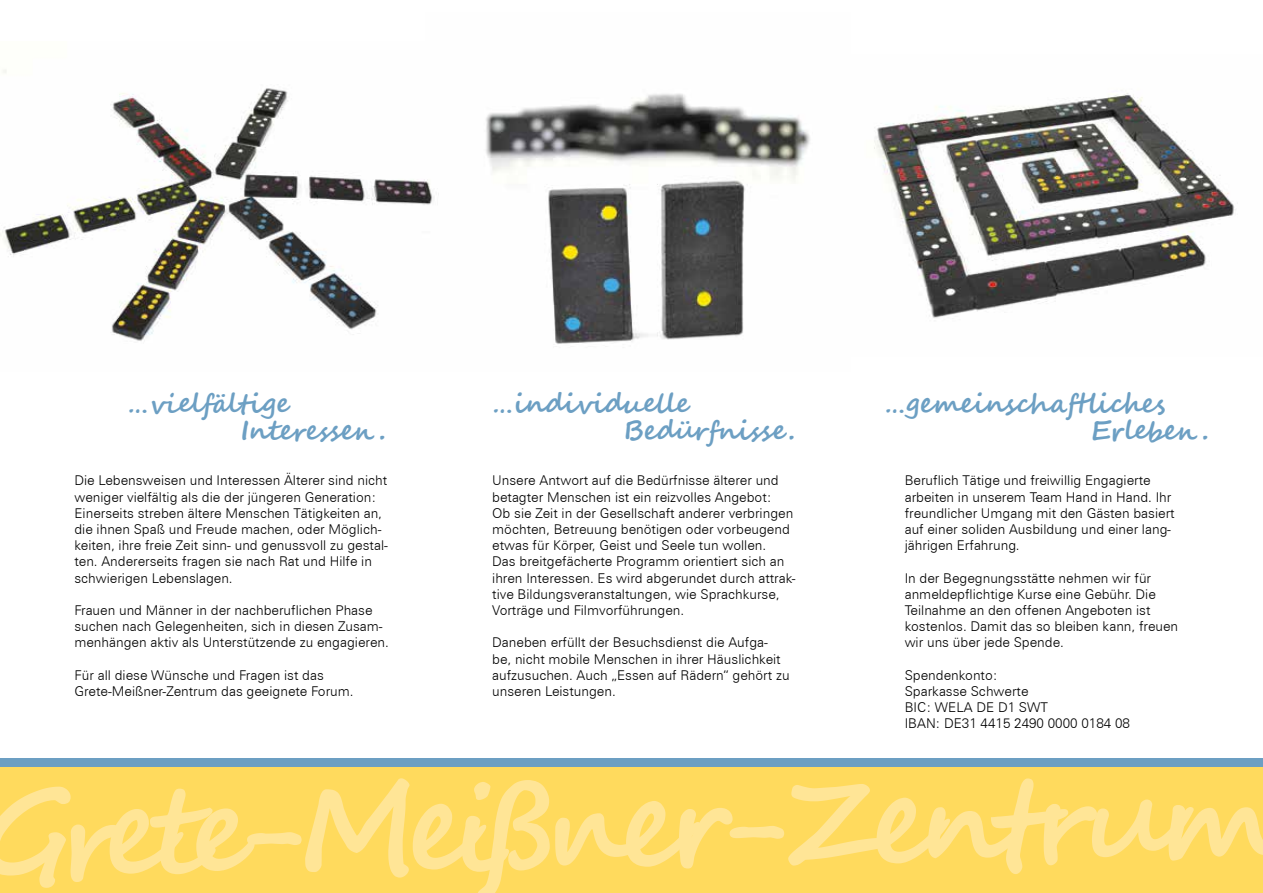
<style>
.page{position:relative;width:1263px;height:893px;background:#fff}
.page>*{position:absolute;margin:0;border:0;box-sizing:border-box;transform-origin:0 0}
.t1{font:700 120px "Segoe Script";color:#ffe596}
.t2{font:700 27px/27px "Segoe Script";letter-spacing:-.02em;color:#6c9fc3}
.t3{font:300 13.5px/16.2px "Zurich BT";color:#000}
</style>
<div class="page">
<img style="left:486px;top:93px;width:324px;height:251px">
<img style="left:874px;top:93px;width:362px;height:225px">
<img style="left:0;top:69px;width:434px;height:272px">
<div style="left:0;top:762px;width:1263px;height:131px;background:#ffda5d"></div>
<div style="left:0;top:758px;width:1263px;height:8px;background:#6c9fc3"></div>
<h2 class="t2" style="left:623px;top:391px;width:174px;text-indent:-131px">…individuelle<br>Bedürfnisse.</h2>
<h2 class="t2" style="left:241px;top:391px;width:147px;text-indent:-113px">…vielfältige<br>Interessen .</h2>
<h2 class="t2" style="left:1091px;top:391px;width:120px;text-indent:-206px">…gemeinschaftliches<br>Erleben .</h2>
<p class="t3" style="left:74px;top:472px;width:315px">Die Lebensweisen und Interessen Älterer sind nicht weniger vielfältig als die der jüngeren Generation:<br>Einerseits streben ältere Menschen Tätigkeiten an, die ihnen Spaß und Freude machen, oder Möglich&shy;keiten, ihre freie Zeit sinn- und genussvoll zu gestal&shy;ten. Andererseits fragen sie nach Rat und Hilfe in schwierigen Lebenslagen.</p>
<p class="t3" style="left:74px;top:602px;width:316px">Frauen und Männer in der nachberuflichen Phase suchen nach Gelegenheiten, sich in diesen Zusam&shy;menhängen aktiv als Unterstützende zu engagieren.</p>
<p class="t3" style="left:74px;top:667px;width:281px">Für all diese Wünsche und Fragen ist das<br>Grete-Meißner-Zentrum das geeignete Forum.</p>
<p class="t3" style="left:492px;top:472px;width:305px">Unsere Antwort auf die Bedürfnisse älterer und betagter Menschen ist ein reizvolles Angebot:<br>Ob sie Zeit in der Gesellschaft anderer verbringen möchten, Betreuung benötigen oder vorbeugend etwas für Körper, Geist und Seele tun wollen.<br>Das breitgefächerte Programm orientiert sich an ihren Interessen. Es wird abgerundet durch attrak&shy;tive Bildungsveranstaltungen, wie Sprachkurse, Vorträge und Filmvorführungen.</p>
<p class="t3" style="left:492px;top:634px;width:299px">Daneben erfüllt der Besuchsdienst die Aufga&shy;be, nicht mobile Menschen in ihrer Häuslichkeit aufzusuchen. Auch „Essen auf Rädern“ gehört zu unseren Leistungen.</p>
<p class="t3" style="left:905px;top:472px;width:271px">Beruflich Tätige und freiwillig Engagierte arbeiten in unserem Team Hand in Hand. Ihr freundlicher Umgang mit den Gästen basiert auf einer soliden Ausbildung und einer lang&shy;jährigen Erfahrung.</p>
<p class="t3" style="left:905px;top:570px;width:275px">In der Begegnungsstätte nehmen wir für anmeldepflichtige Kurse eine Gebühr. Die Teilnahme an den offenen Angeboten ist kostenlos. Damit das so bleiben kann, freuen wir uns über jede Spende.</p>
<p class="t3" style="left:905px;top:667px;width:227px">Spendenkonto:<br>Sparkasse Schwerte<br>BIC: WELA DE D1 SWT<br>IBAN: DE31 4415 2490 0000 0184 08</p>
<h1 class="t1" style="left:-26px;top:740px;width:1304px;rotate:-1deg">Grete-Meißner-Zentrum</h1>
</div>
